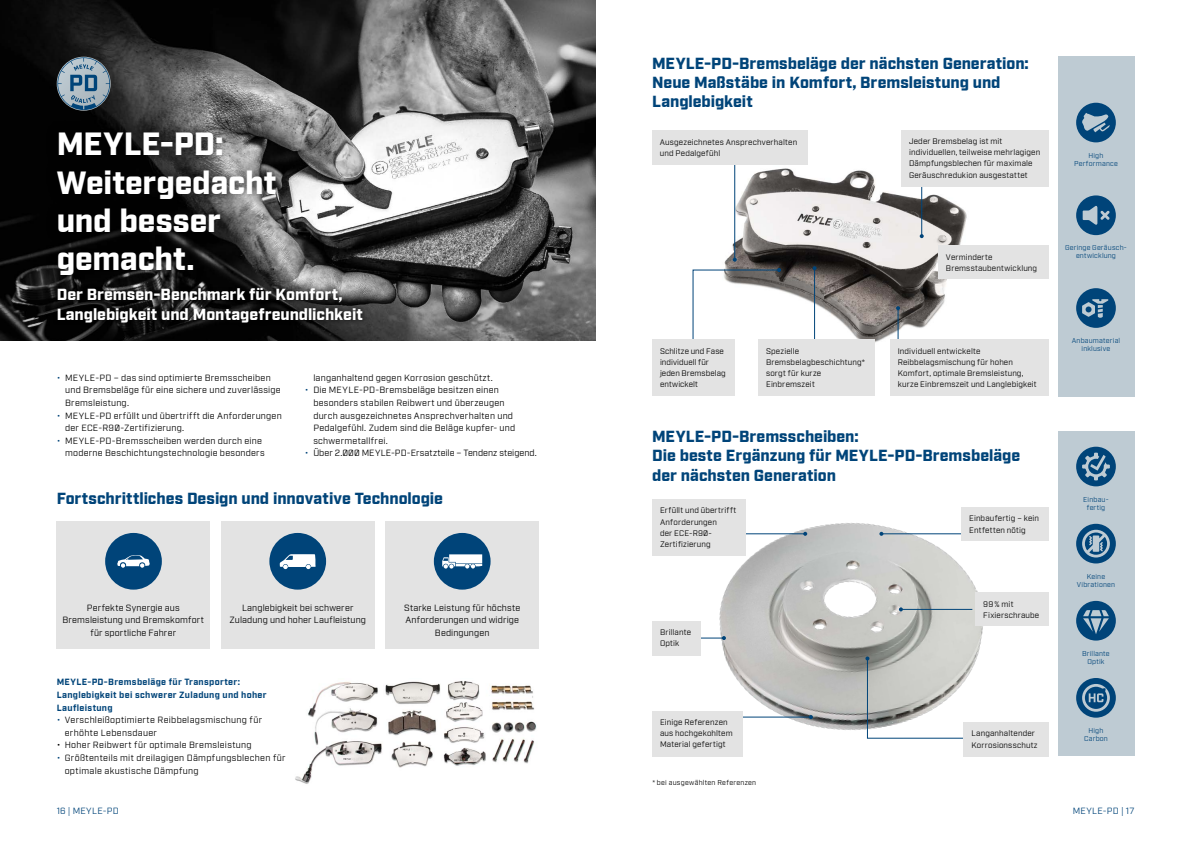
<style>
.page{position:relative;width:1191px;height:842px;background:#fff}
.page>*{position:absolute;margin:0;border:0;box-sizing:border-box;transform-origin:0 0}
.t1{font:900 32px/38.4px "Industry Meyle";letter-spacing:-.005em;color:#fff}
.t2{font:900 16px/19.2px "Industry Meyle";color:#004479}
.t3{font:900 16px/19.2px "Industry Meyle";letter-spacing:-.005em;color:#fff}
.t4{font:9px/12.6px "Industry Meyle";letter-spacing:.025em;color:#000}
.t5{font:700 9px/12.6px "Industry Meyle";letter-spacing:.03em;color:#004479}
.t6{font:9px "Industry Meyle";letter-spacing:.005em;color:#000}
.t7{font:9px "Industry Meyle";letter-spacing:.03em;color:#004479}
.t8{font:8px/11.2px "Industry Meyle";letter-spacing:.02em;color:#000}
.t9{font:7px/8px "Industry Meyle";letter-spacing:.025em;color:#004479;text-align:center}
.t10{font:7px "Industry Meyle";letter-spacing:.035em;color:#000}
.s1{color:#004479}
</style>
<div class="page">
<img style="left:0;top:0;width:595px;height:340px">
<div style="left:45px;top:120px;width:243px;height:168px;background:#000;opacity:.8"></div>
<svg style="left:57px;top:57px;width:53px;height:53px;background:#708594"></svg>
<img style="left:295px;top:681px;width:242px;height:103px">
<div style="left:57px;top:521px;width:153px;height:128px;background:#e3e3e3"></div>
<div style="left:221px;top:521px;width:153px;height:128px;background:#e3e3e3"></div>
<div style="left:386px;top:521px;width:153px;height:128px;background:#e3e3e3"></div>
<div style="left:105px;top:533px;width:57px;height:57px;background:#004479;border-radius:50%"></div>
<svg style="left:117px;top:555px;width:33px;height:13px"></svg>
<div style="left:269px;top:533px;width:57px;height:57px;background:#004479;border-radius:50%"></div>
<svg style="left:280px;top:554px;width:36px;height:15px"></svg>
<div style="left:434px;top:533px;width:56px;height:57px;background:#004479;border-radius:50%"></div>
<svg style="left:442px;top:554px;width:40px;height:15px"></svg>
<div style="left:53px;top:283px;width:314px;height:44px;background:#000;opacity:.8"></div>
<img style="left:718px;top:523px;width:265px;height:207px">
<svg style="left:865px;top:656px;width:118px;height:83px"></svg>
<div style="left:963px;top:722px;width:85px;height:34px;background:#e3e3e3"></div>
<hr style="left:901px;top:609px;width:71px;height:1px;background:#004479">
<svg style="left:899px;top:607px;width:4px;height:4px"></svg>
<hr style="left:881px;top:533px;width:91px;height:1px;background:#004479">
<svg style="left:879px;top:532px;width:4px;height:4px"></svg>
<div style="left:975px;top:592px;width:74px;height:34px;background:#e3e3e3"></div>
<div style="left:961px;top:507px;width:88px;height:34px;background:#e3e3e3"></div>
<div style="left:1057px;top:431px;width:77px;height:325px;background:#becbd3"></div>
<svg style="left:1076px;top:447px;width:39px;height:39px"></svg>
<svg style="left:1076px;top:524px;width:39px;height:39px"></svg>
<svg style="left:1076px;top:601px;width:39px;height:40px"></svg>
<svg style="left:1076px;top:678px;width:39px;height:40px"></svg>
<hr style="left:704px;top:533px;width:101px;height:1px;background:#004479">
<svg style="left:803px;top:532px;width:4px;height:4px"></svg>
<hr style="left:704px;top:716px;width:107px;height:1px;background:#004479">
<svg style="left:809px;top:715px;width:4px;height:4px"></svg>
<hr style="left:692px;top:637px;width:32px;height:1px;background:#004479">
<svg style="left:722px;top:636px;width:4px;height:4px"></svg>
<div style="left:652px;top:499px;width:94px;height:57px;background:#e3e3e3"></div>
<div style="left:652px;top:621px;width:48px;height:34px;background:#e3e3e3"></div>
<img style="left:710px;top:164px;width:267px;height:185px">
<hr style="left:814px;top:268px;width:1px;height:85px;background:#004479">
<svg style="left:812px;top:266px;width:4px;height:4px"></svg>
<svg style="left:692px;top:268px;width:89px;height:80px"></svg>
<hr style="left:921px;top:152px;width:1px;height:84px;background:#004479">
<svg style="left:919px;top:234px;width:4px;height:4px"></svg>
<div style="left:1057px;top:57px;width:77px;height:340px;background:#becbd3"></div>
<svg style="left:1076px;top:103px;width:39px;height:39px"></svg>
<svg style="left:1076px;top:195px;width:39px;height:40px"></svg>
<svg style="left:1076px;top:288px;width:39px;height:40px"></svg>
<hr style="left:897px;top:308px;width:1px;height:53px;background:#004479">
<svg style="left:896px;top:306px;width:4px;height:4px"></svg>
<div style="left:901px;top:130px;width:147px;height:56px;background:#e3e3e3"></div>
<hr style="left:734px;top:137px;width:1px;height:123px;background:#004479">
<svg style="left:732px;top:258px;width:4px;height:4px"></svg>
<div style="left:652px;top:339px;width:82px;height:57px;background:#e3e3e3"></div>
<div style="left:938px;top:245px;width:110px;height:34px;background:#e3e3e3"></div>
<div style="left:758px;top:339px;width:116px;height:57px;background:#e3e3e3"></div>
<div style="left:652px;top:711px;width:91px;height:45px;background:#e3e3e3"></div>
<div style="left:890px;top:339px;width:158px;height:57px;background:#e3e3e3"></div>
<div style="left:652px;top:130px;width:156px;height:34px;background:#e3e3e3"></div>
<h1 class="t1" style="left:57px;top:127px;width:221px">MEYLE-PD:<br>Weitergedacht und besser gemacht.</h1>
<h2 class="t3" style="left:57px;top:286px;width:308px">Der Bremsen-Benchmark für Komfort,<br>Langlebigkeit und Montagefreundlichkeit</h2>
<p class="t4" style="left:65px;top:372px;width:217px;text-indent:-9px"><span class="s1">•</span> MEYLE-PD – das sind optimierte Bremsscheiben und Bremsbeläge für eine sichere und zuverlässige<br>Bremsleistung.</p>
<p class="t4" style="left:65px;top:409px;width:218px;text-indent:-9px"><span class="s1">•</span> MEYLE-PD erfüllt und übertrifft die Anforderungen der ECE-R90-Zertifizierung.</p>
<p class="t4" style="left:65px;top:435px;width:201px;text-indent:-9px"><span class="s1">•</span> MEYLE-PD-Bremsscheiben werden durch eine moderne Beschichtungstechnologie besonders</p>
<p class="t4" style="left:313px;top:372px;width:181px">langanhaltend gegen Korrosion geschützt.</p>
<p class="t4" style="left:313px;top:384px;width:203px;text-indent:-9px"><span class="s1">•</span> Die MEYLE-PD-Bremsbeläge besitzen einen besonders stabilen Reibwert und überzeugen durch ausgezeichnetes Ansprechverhalten und Pedalgefühl. Zudem sind die Beläge kupfer- und schwermetallfrei.</p>
<p class="t6" style="left:305px;top:448px;width:233px"><span class="s1">•</span> Über 2.000 MEYLE-PD-Ersatzteile – Tendenz steigend.</p>
<h2 class="t2" style="left:57px;top:489px;width:388px">Fortschrittliches Design und innovative Technologie</h2>
<p class="t4" style="left:63px;top:601px;width:143px;text-align:center">Perfekte Synergie aus<br>Bremsleistung und Bremskomfort für sportliche Fahrer</p>
<p class="t4" style="left:229px;top:601px;width:138px;text-align:center">Langlebigkeit bei schwerer<br>Zuladung und hoher Laufleistung</p>
<p class="t4" style="left:404px;top:601px;width:118px;text-align:center">Starke Leistung für höchste<br>Anforderungen und widrige<br>Bedingungen</p>
<p class="t5" style="left:57px;top:676px;width:211px">MEYLE-PD-Bremsbeläge für Transporter:<br>Langlebigkeit bei schwerer Zuladung und hoher<br>Laufleistung</p>
<p class="t4" style="left:65px;top:714px;width:199px;text-indent:-8px"><span class="s1">•</span> Verschleißoptimierte Reibbelagsmischung für erhöhte Lebensdauer</p>
<p class="t4" style="left:57px;top:739px;width:196px">• Hoher Reibwert für optimale Bremsleistung</p>
<p class="t4" style="left:65px;top:752px;width:222px;text-indent:-8px"><span class="s1">•</span> Größtenteils mit dreilagigen Dämpfungsblechen für optimale akustische Dämpfung</p>
<h2 class="t2" style="left:652px;top:55px;width:378px">MEYLE-PD-Bremsbeläge der nächsten Generation:<br>Neue Maßstäbe in Komfort, Bremsleistung und<br>Langlebigkeit</h2>
<p class="t8" style="left:909px;top:136px;width:133px">Jeder Bremsbelag ist mit individuellen, teilweise mehrlagigen<br>Dämpfungsblechen für maximale<br>Geräuschredukion ausgestattet</p>
<p class="t8" style="left:660px;top:136px;width:139px">Ausgezeichnetes Ansprechverhalten und Pedalgefühl</p>
<p class="t9" style="left:1074px;top:151px;width:45px">High<br>Performance</p>
<p class="t8" style="left:660px;top:346px;width:67px">Schlitze und Fase individuell für jeden Bremsbelag entwickelt</p>
<p class="t8" style="left:766px;top:346px;width:101px">Spezielle<br>Bremsbelagbeschichtung* sorgt für kurze<br>Einbremszeit</p>
<p class="t8" style="left:946px;top:251px;width:93px">Verminderte<br>Bremsstaubentwicklung</p>
<p class="t8" style="left:897px;top:346px;width:140px">Individuell entwickelte<br>Reibbelagsmischung für hohen<br>Komfort, optimale Bremsleistung, kurze Einbremszeit und Langlebigkeit</p>
<h2 class="t2" style="left:652px;top:428px;width:369px">MEYLE-PD-Bremsscheiben:<br>Die beste Ergänzung für MEYLE-PD-Bremsbeläge der nächsten Generation</h2>
<p class="t8" style="left:660px;top:505px;width:78px">Erfüllt und übertrifft<br>Anforderungen<br>der ECE-R90-<br>Zertifizierung</p>
<p class="t8" style="left:969px;top:513px;width:71px">Einbaufertig – kein<br>Entfetten nötig</p>
<p class="t8" style="left:660px;top:627px;width:33px">Brillante<br>Optik</p>
<p class="t8" style="left:660px;top:717px;width:74px">Einige Referenzen aus hochgekohltem<br>Material gefertigt</p>
<p class="t10" style="left:652px;top:778px;width:105px">* bei ausgewählten Referenzen</p>
<p class="t8" style="left:983px;top:598px;width:57px">99 % mit<br>Fixierschraube</p>
<p class="t8" style="left:971px;top:728px;width:68px">Langanhaltender<br>Korrosionsschutz</p>
<p class="t9" style="left:1065px;top:244px;width:63px">Geringe Geräusch&shy;entwicklung</p>
<p class="t9" style="left:1071px;top:337px;width:50px">Anbaumaterial inklusive</p>
<p class="t9" style="left:1083px;top:495px;width:27px">Einbau&shy;fertig</p>
<p class="t9" style="left:1077px;top:572px;width:40px">Keine<br>Vibrationen</p>
<p class="t9" style="left:1082px;top:650px;width:29px">Brillante<br>Optik</p>
<p class="t9" style="left:1084px;top:727px;width:25px">High<br>Carbon</p>
<p class="t7" style="left:57px;top:805px;width:64px">16 | MEYLE-PD</p>
<p class="t7" style="left:1072px;top:805px;width:63px">MEYLE-PD | 17</p>
</div>
